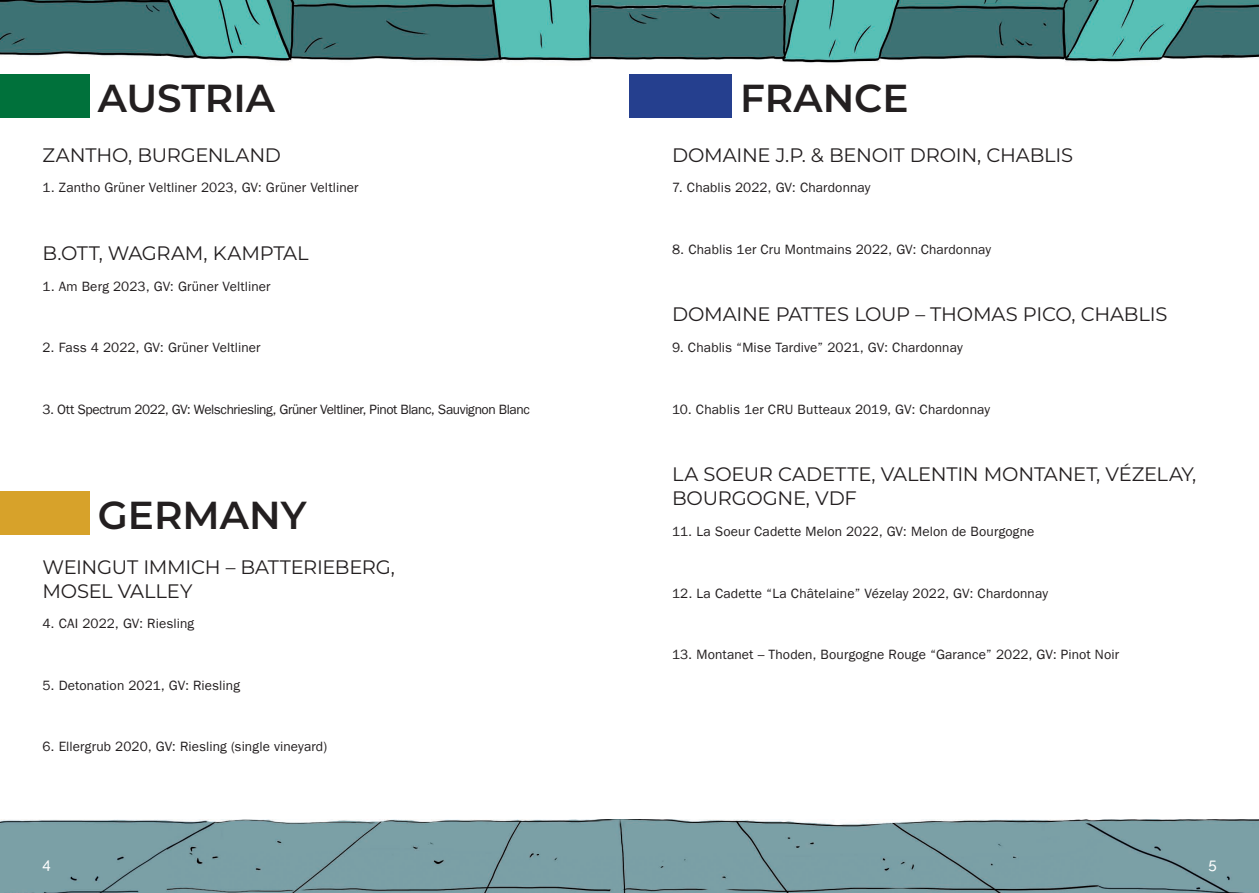
<style>
.page{position:relative;width:1259px;height:893px;background:#fff}
.page>*{position:absolute;margin:0;border:0;box-sizing:border-box;transform-origin:0 0}
.t1{font:600 39px "Montserrat";color:#231f20}
.t2{font:19.5px/24px "Montserrat";letter-spacing:-.01em;color:#231f20}
.t3{font:500 15px "Raleway";color:#fff}
.t4{font:13.5px "Franklin Gothic LT";letter-spacing:.005em;color:#231f20}
.t5{font:13.5px "Franklin Gothic LT";letter-spacing:-.03em;color:#231f20}
</style>
<div class="page">
<img style="left:0;top:819px;width:1259px;height:74px">
<img style="left:0;top:0;width:1259px;height:63px">
<div style="left:0;top:74px;width:89px;height:44px;background:#00713b"></div>
<div style="left:629px;top:74px;width:102px;height:44px;background:#253f8e"></div>
<div style="left:0;top:491px;width:89px;height:43px;background:#d7a22a"></div>
<h1 class="t1" style="left:98px;top:72px;width:179px">AUSTRIA</h1>
<h1 class="t1" style="left:740px;top:72px;width:170px">FRANCE</h1>
<h2 class="t2" style="left:43px;top:142px;width:240px">ZANTHO, BURGENLAND</h2>
<p class="t4" style="left:43px;top:180px;width:317px">1. Zantho Grüner Veltliner 2023, GV: Grüner Veltliner</p>
<h2 class="t2" style="left:43px;top:241px;width:268px">B.OTT, WAGRAM, KAMPTAL</h2>
<p class="t4" style="left:43px;top:278px;width:230px">1. Am Berg 2023, GV: Grüner Veltliner</p>
<p class="t4" style="left:43px;top:340px;width:219px">2. Fass 4 2022, GV: Grüner Veltliner</p>
<p class="t5" style="left:43px;top:401px;width:489px">3. Ott Spectrum 2022, GV: Welschriesling, Grüner Veltliner, Pinot Blanc, Sauvignon Blanc</p>
<h1 class="t1" style="left:98px;top:489px;width:210px">GERMANY</h1>
<h2 class="t2" style="left:43px;top:554px;width:354px">WEINGUT IMMICH – BATTERIEBERG,<br>MOSEL VALLEY</h2>
<p class="t4" style="left:43px;top:616px;width:153px">4. CAI 2022, GV: Riesling</p>
<p class="t4" style="left:43px;top:677px;width:199px">5. Detonation 2021, GV: Riesling</p>
<p class="t4" style="left:43px;top:739px;width:286px">6. Ellergrub 2020, GV: Riesling (single vineyard)</p>
<h2 class="t2" style="left:672px;top:142px;width:403px">DOMAINE J.P. &amp; BENOIT DROIN, CHABLIS</h2>
<p class="t4" style="left:672px;top:180px;width:200px">7. Chablis 2022, GV: Chardonnay</p>
<p class="t4" style="left:672px;top:242px;width:321px">8. Chablis 1er Cru Montmains 2022, GV: Chardonnay</p>
<h2 class="t2" style="left:672px;top:302px;width:497px">DOMAINE PATTES LOUP – THOMAS PICO, CHABLIS</h2>
<p class="t4" style="left:672px;top:340px;width:292px">9. Chablis “Mise Tardive” 2021, GV: Chardonnay</p>
<p class="t4" style="left:672px;top:401px;width:319px">10. Chablis 1er CRU Butteaux 2019, GV: Chardonnay</p>
<h2 class="t2" style="left:672px;top:462px;width:526px">LA SOEUR CADETTE, VALENTIN MONTANET, VÉZELAY,<br>BOURGOGNE, VDF</h2>
<p class="t4" style="left:672px;top:524px;width:364px">11. La Soeur Cadette Melon 2022, GV: Melon de Bourgogne</p>
<p class="t4" style="left:672px;top:585px;width:377px">12. La Cadette “La Châtelaine” Vézelay 2022, GV: Chardonnay</p>
<p class="t4" style="left:672px;top:647px;width:448px">13. Montanet – Thoden, Bourgogne Rouge “Garance” 2022, GV: Pinot Noir</p>
<p class="t3" style="left:43px;top:855px;width:10px">4</p>
<p class="t3" style="left:1208px;top:855px;width:10px">5</p>
</div>
